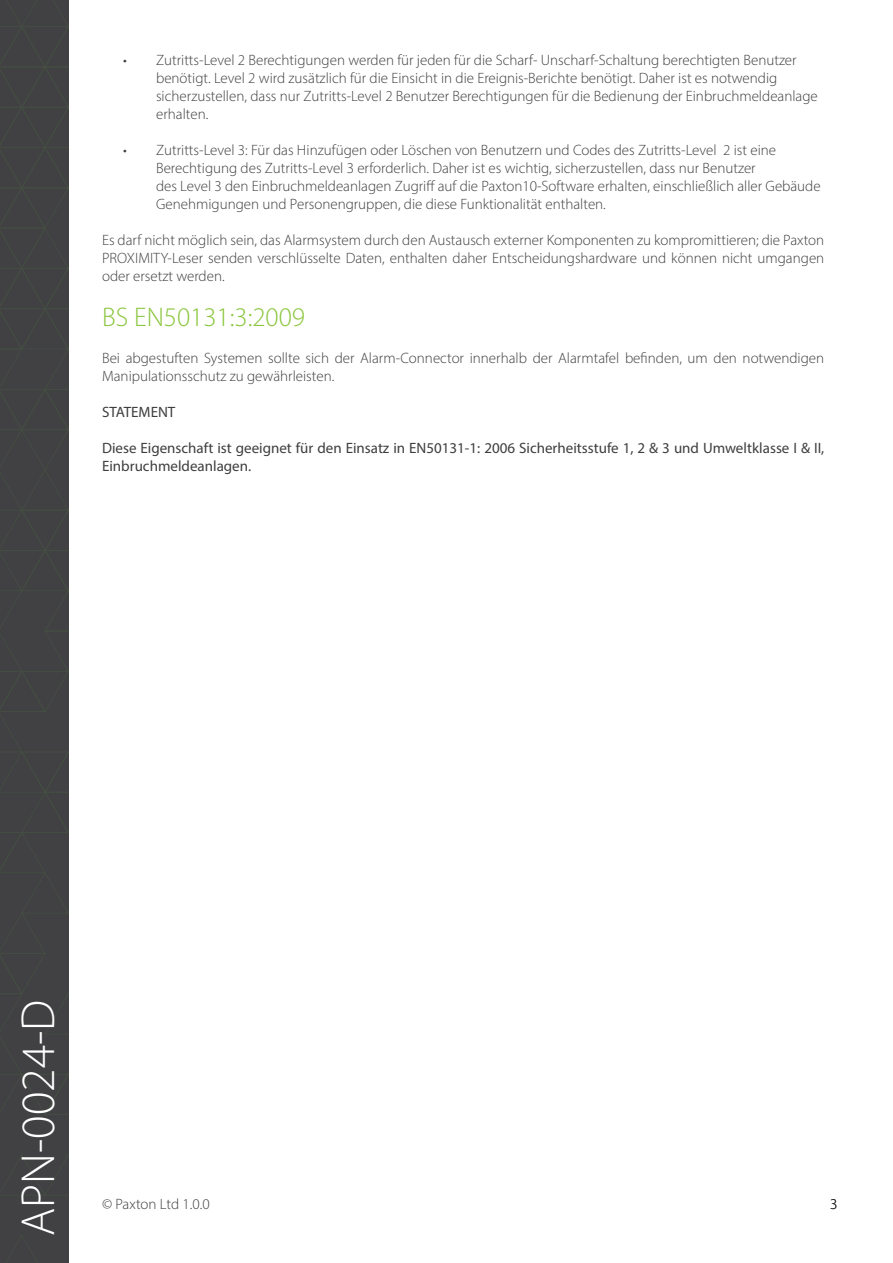
<style>
.page{position:relative;width:893px;height:1263px;background:#fff}
.page>*{position:absolute;margin:0;border:0;box-sizing:border-box;transform-origin:0 0}
.t1{font:300 48px "Myriad Pro";color:#fff}
.t2{font:300 27px "Myriad Pro";color:#8bc63e}
.t3{font:300 15px/18px "Myriad Pro";color:#3e3e3f}
.t4{font:15px/18px "Myriad Pro";color:#3e3e3f}
.t5{font:300 15px "Myriad Pro";color:#231f20}
</style>
<div class="page">
<div style="left:0;top:0;width:69px;height:1263px;background:#414042"></div>
<svg style="left:7px;top:1235px;width:31px;height:28px"></svg>
<svg style="left:0;top:0;width:68px;height:1196px"></svg>
<p class="t3" style="left:156px;top:51px;width:663px;text-indent:-33px">• Zutritts-Level 2 Berechtigungen werden für jeden für die Scharf- Unscharf-Schaltung berechtigten Benutzer benötigt. Level 2 wird zusätzlich für die Einsicht in die Ereignis-Berichte benötigt. Daher ist es notwendig sicherzustellen, dass nur Zutritts-Level 2 Benutzer Berechtigungen für die Bedienung der Einbruchmeldeanlage erhalten.</p>
<p class="t3" style="left:156px;top:141px;width:666px;text-indent:-33px">• Zutritts-Level 3: Für das Hinzufügen oder Löschen von Benutzern und Codes des Zutritts-Level 2 ist eine Berechtigung des Zutritts-Level 3 erforderlich. Daher ist es wichtig, sicherzustellen, dass nur Benutzer<br>des Level 3 den Einbruchmeldeanlagen Zugriff auf die Paxton10-Software erhalten, einschließlich aller Gebäude Genehmigungen und Personengruppen, die diese Funktionalität enthalten.</p>
<p class="t3" style="left:102px;top:231px;width:724px;text-align:justify">Es darf nicht möglich sein, das Alarmsystem durch den Austausch externer Komponenten zu kompromittieren; die Paxton PROXIMITY-Leser senden verschlüsselte Daten, enthalten daher Entscheidungshardware und können nicht umgangen oder ersetzt werden.</p>
<p class="t2" style="left:102px;top:300px;width:205px">BS EN50131:3:2009</p>
<p class="t3" style="left:102px;top:348px;width:724px">Bei abgestuften Systemen sollte sich der Alarm-Connector innerhalb der Alarmtafel befinden, um den notwendigen<br>Manipulationsschutz zu gewährleisten.</p>
<p class="t4" style="left:102px;top:403px;width:75px">STATEMENT</p>
<p class="t4" style="left:102px;top:439px;width:724px">Diese Eigenschaft ist geeignet für den Einsatz in EN50131-1: 2006 Sicherheitsstufe 1, 2 &amp; 3 und Umweltklasse I &amp; II,<br>Einbruchmeldeanlagen.</p>
<h1 class="t1" style="left:9px;top:1236px;width:238px;rotate:-90deg">APN-0024-D</h1>
<p class="t3" style="left:102px;top:1195px;width:109px">© Paxton Ltd 1.0.0</p>
<p class="t5" style="left:830px;top:1195px;width:9px">3</p>
</div>
